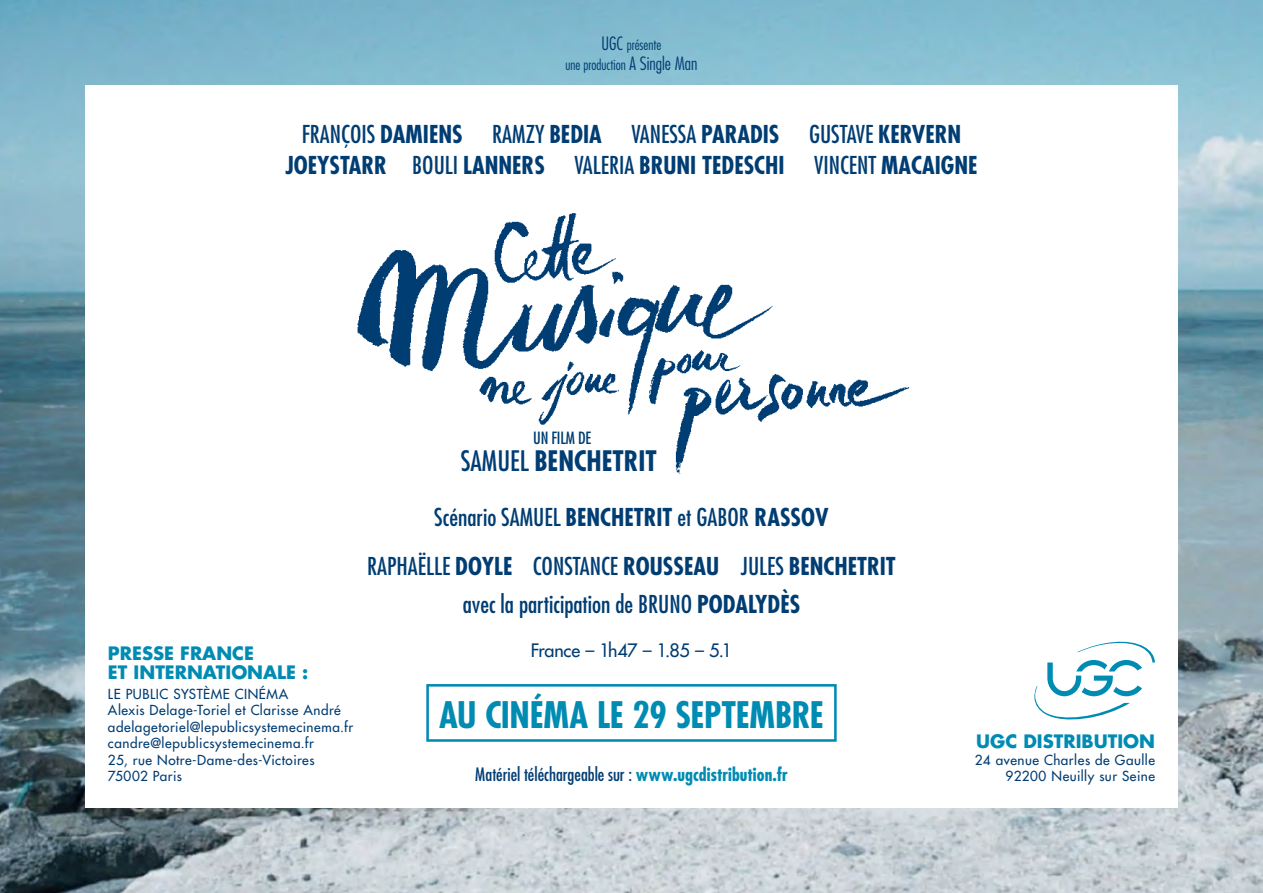
<style>
.page{position:relative;width:1263px;height:893px;background:#fff}
.page>*{position:absolute;margin:0;border:0;box-sizing:border-box;transform-origin:0 0}
.t1{font:700 condensed 35.55px "Futura Std";letter-spacing:-.01em;color:#008bb3}
.t2{font:700 condensed 27.45px "Futura";color:#003d73}
.t3{font:condensed 24px/48.3px "Futura";color:#003d73;text-align:center}
.t4{font:700 condensed 24px/31.2px "Futura";color:#003d73;text-align:center}
.t5{font:condensed 18px "Futura Std";color:#003d73}
.t6{font:700 18px/19.5px "Futura Std";color:#008bb3}
.t7{font:500 18px "Futura Std";letter-spacing:-.02em;color:#003d73}
.t8{font:condensed 16.5px "Futura";letter-spacing:-.01em;color:#003d73}
.t9{font:300 condensed 14.25px/19.6px "Futura";color:#003d73;text-align:center}
.t10{font:500 13.5px/16.5px "Futura Std";letter-spacing:.04em;color:#003d73}
.s1{font-size:17.85px}
.s2{font-weight:400}
.s3{font-weight:700}
.s4{font-weight:700;color:#008bb3}
</style>
<div class="page">
<img style="left:0;top:0;width:1263px;height:893px">
<div style="left:85px;top:85px;width:1093px;height:723px;background:#fff"></div>
<div style="left:426px;top:684px;width:411px;height:58px;border:3px solid #008bb3"></div>
<img style="left:357px;top:213px;width:553px;height:261px">
<svg style="left:1034px;top:641px;width:121px;height:79px"></svg>
<p class="t9" style="left:565px;top:35px;width:133px"><span class="s1">UGC</span> présente<br>une production <span class="s1">A Single Man</span></p>
<h3 class="t4" style="left:285px;top:118px;width:694px"><span class="s2">FRANÇOIS</span> DAMIENS <span class="s2">RAMZY</span> BEDIA <span class="s2">VANESSA</span> PARADIS <span class="s2">GUSTAVE</span> KERVERN<br>JOEYSTARR <span class="s2">BOULI</span> LANNERS <span class="s2">VALERIA</span> BRUNI TEDESCHI <span class="s2">VINCENT</span> MACAIGNE</h3>
<p class="t8" style="left:533px;top:428px;width:59px">UN FILM DE</p>
<h2 class="t2" style="left:461px;top:443px;width:198px"><span class="s2">SAMUEL</span> BENCHETRIT</h2>
<h3 class="t3" style="left:367px;top:493px;width:530px">Scénario SAMUEL <span class="s3">BENCHETRIT</span> et GABOR <span class="s3">RASSOV<br></span>RAPHAËLLE <span class="s3">DOYLE</span> CONSTANCE <span class="s3">ROUSSEAU</span> JULES <span class="s3">BENCHETRIT</span></h3>
<h3 class="t6" style="left:108px;top:643px;width:202px">PRESSE FRANCE<br>ET INTERNATIONALE :</h3>
<p class="t10" style="left:108px;top:685px;width:247px">LE PUBLIC SYSTÈME CINÉMA<br>Alexis Delage-Toriel et Clarisse André adelagetoriel@lepublicsystemecinema.fr candre@lepublicsystemecinema.fr<br>25, rue Notre-Dame-des-Victoires<br>75002 Paris</p>
<h3 class="t3" style="left:463px;top:579px;width:339px">avec la participation de BRUNO <span class="s3">PODALYDÈS</span></h3>
<h3 class="t7" style="left:531px;top:639px;width:203px">France – 1h47 – 1.85 – 5.1</h3>
<h1 class="t1" style="left:439px;top:692px;width:386px">AU CINÉMA LE 29 SEPTEMBRE</h1>
<h3 class="t5" style="left:475px;top:764px;width:314px">Matériel téléchargeable sur : <span class="s4">www.ugcdistribution.fr</span></h3>
<h3 class="t6" style="left:976px;top:731px;width:180px">UGC DISTRIBUTION</h3>
<p class="t10" style="left:975px;top:751px;width:182px;text-align:right">24 avenue Charles de Gaulle<br>92200 Neuilly sur Seine</p>
</div>
